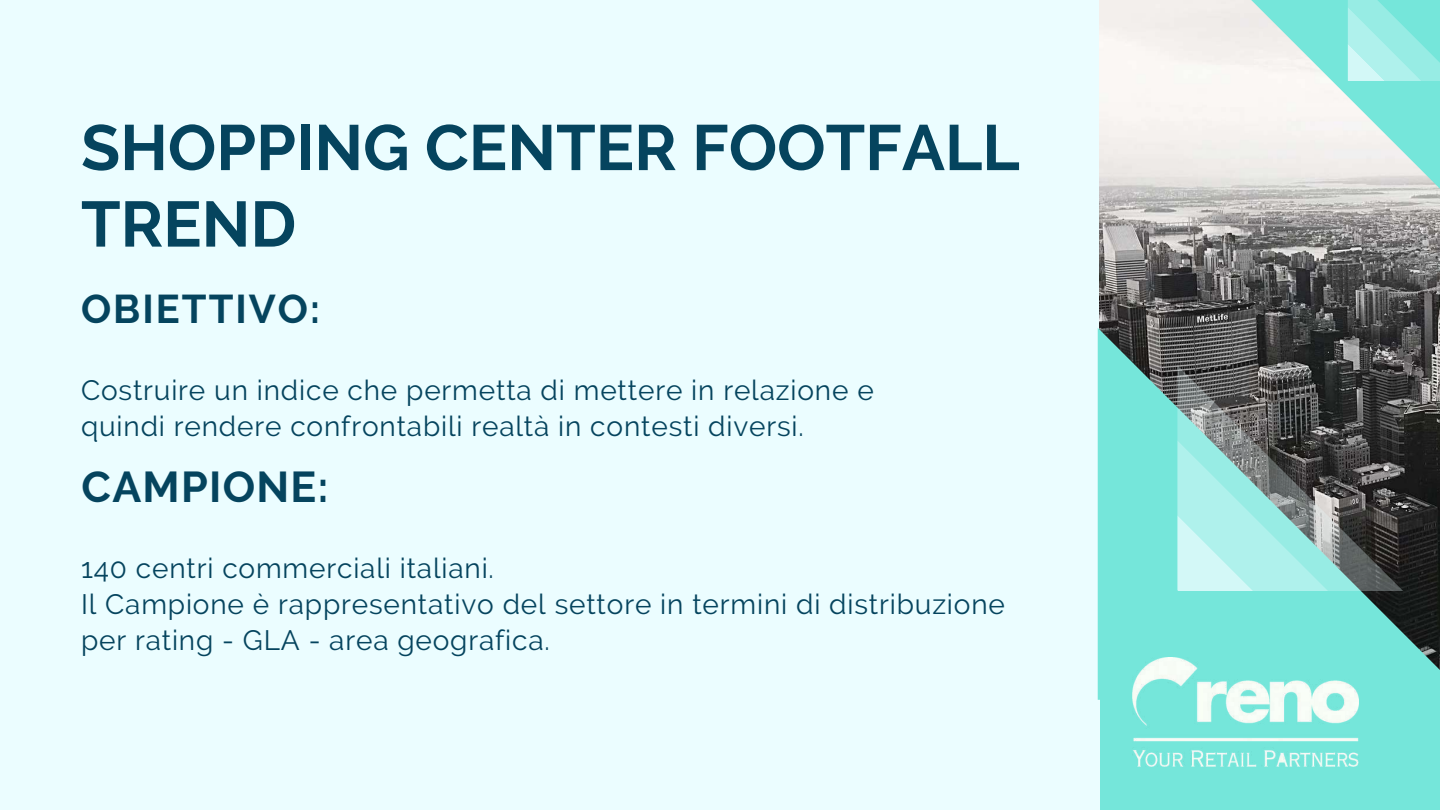
<style>
.page{position:relative;width:1440px;height:810px;background:#ebfdff}
.page>*{position:absolute;margin:0;border:0;box-sizing:border-box;transform-origin:0 0}
.t1{font:700 64px/76.5px "Raleway";color:#05445e}
.t2{font:700 43px "Raleway";letter-spacing:.03em;color:#05445e}
.t3{font:700 40px "Raleway";letter-spacing:.05em;color:#05445e}
.t4{font:28px/36px "Raleway";letter-spacing:.03em;color:#05445e}
</style>
<div class="page">
<div style="left:1100px;top:0;width:340px;height:810px;background:#75e6da"></div>
<img style="left:1100px;top:0;width:340px;height:328px">
<svg style="left:1156px;top:0;width:284px;height:243px"></svg>
<svg style="left:1098px;top:328px;width:342px;height:372px"></svg>
<svg style="left:1178px;top:366px;width:225px;height:225px;background:#535655"></svg>
<svg style="left:1178px;top:440px;width:150px;height:151px;background:#9ac9c5"></svg>
<svg style="left:1348px;top:0;width:92px;height:81px"></svg>
<img style="left:1133px;top:658px;width:226px;height:108px">
<h1 class="t1" style="left:81px;top:109px;width:940px">SHOPPING CENTER FOOTFALL<br>TREND</h1>
<h3 class="t3" style="left:81px;top:285px;width:241px">OBIETTIVO:</h3>
<p class="t4" style="left:81px;top:372px;width:794px">Costruire un indice che permetta di mettere in relazione e quindi rendere confrontabili realtà in contesti diversi.</p>
<h2 class="t2" style="left:82px;top:462px;width:248px">CAMPIONE:</h2>
<p class="t4" style="left:81px;top:550px;width:926px">140 centri commerciali italiani.<br>Il Campione è rappresentativo del settore in termini di distribuzione per rating - GLA - area geografica.</p>
</div>
